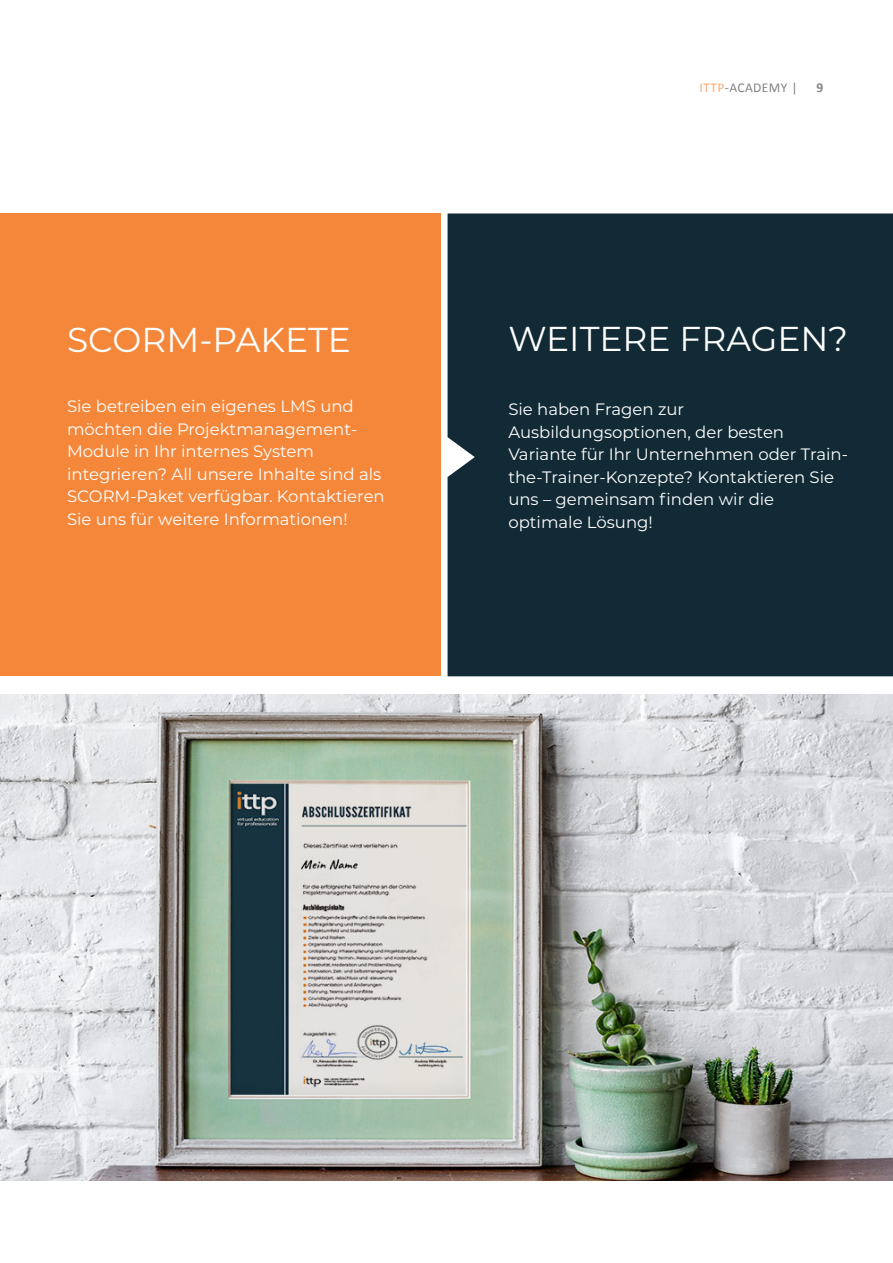
<style>
.page{position:relative;width:893px;height:1263px;background:#fff}
.page>*{position:absolute;margin:0;border:0;box-sizing:border-box;transform-origin:0 0}
.t1{font:34.5px "Montserrat";color:#fff}
.t2{font:16.5px/22.5px "Montserrat";color:#fff}
.t3{font:13.5px "Calibri";letter-spacing:.03em;color:#808285}
.t4{font:700 13.5px "Calibri";color:#808285}
.s1{color:#f9ab74}
</style>
<div class="page">
<div style="left:0;top:213px;width:441px;height:463px;background:#f5873b"></div>
<div style="left:448px;top:213px;width:445px;height:463px;background:#112a35"></div>
<img style="left:0;top:695px;width:893px;height:485px">
<h1 class="t1" style="left:67px;top:319px;width:285px">SCORM-PAKETE</h1>
<p class="t2" style="left:67px;top:395px;width:319px">Sie betreiben ein eigenes LMS und möchten die Projektmanagement-Module in Ihr internes System integrieren? All unsere Inhalte sind als SCORM-Paket verfügbar. Kontaktieren Sie uns für weitere Informationen!</p>
<p class="t3" style="left:699px;top:82px;width:100px"><span class="s1">ITTP</span>-ACADEMY |</p>
<p class="t4" style="left:816px;top:82px;width:8px">9</p>
<h1 class="t1" style="left:508px;top:318px;width:341px">WEITERE FRAGEN?</h1>
<p class="t2" style="left:508px;top:398px;width:341px">Sie haben Fragen zur<br>Ausbildungsoptionen, der besten<br>Variante für Ihr Unternehmen oder Train&shy;the-Trainer-Konzepte? Kontaktieren Sie uns – gemeinsam finden wir die optimale Lösung!</p>
</div>
